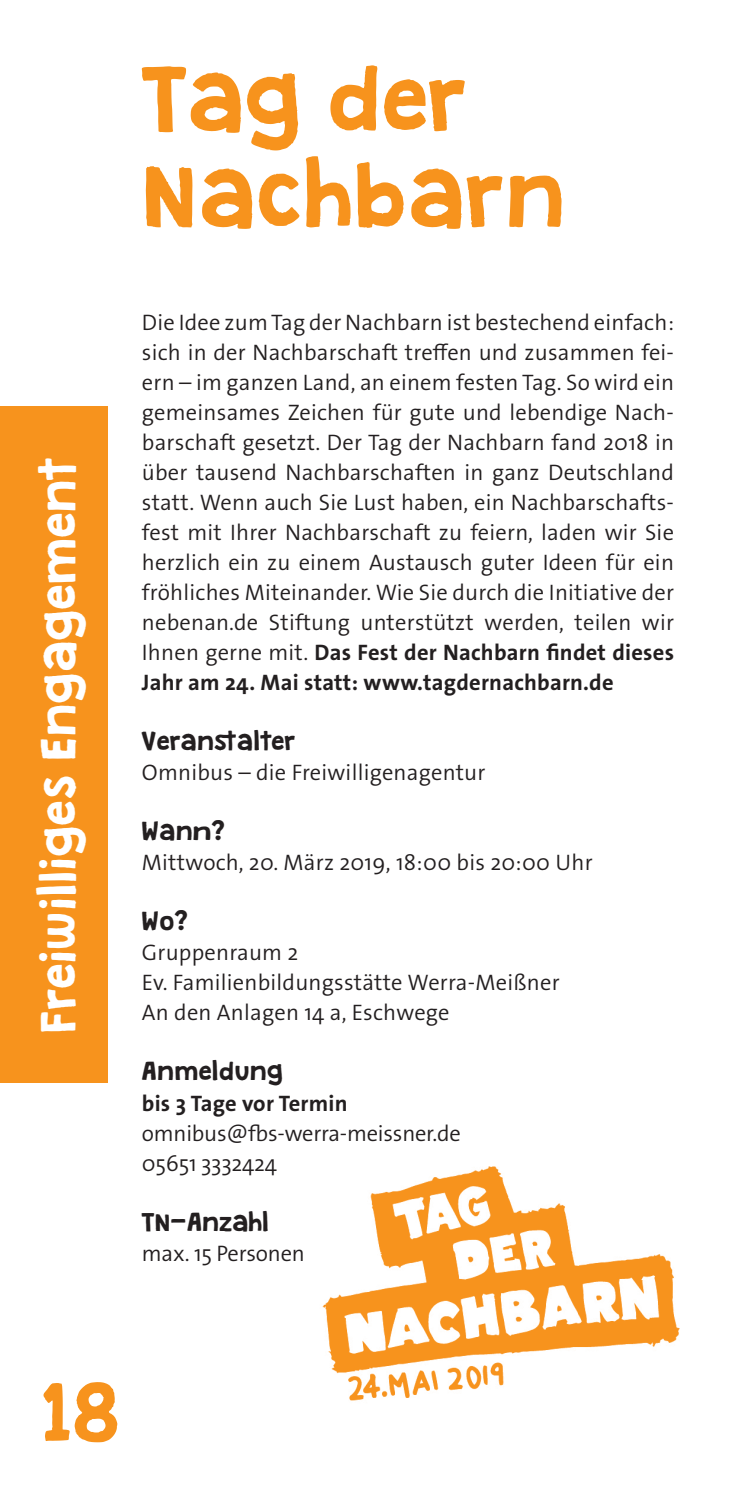
<style>
.page{position:relative;width:745px;height:1489px;background:#fff}
.page>*{position:absolute;margin:0;border:0;box-sizing:border-box;transform-origin:0 0}
.t1{font:80px/96px "Granstander Clean";color:#f7931d}
.t2{font:72.5px "Granstander Clean";color:#f7931d}
.t3{font:44px "Granstander Clean";color:#fff}
.t4{font:300 22.5px/30px "The Sans Os F";letter-spacing:.01em;color:#231f20;text-align:justify}
.t5{font:300 22.5px/30px "The Sans Os F";letter-spacing:-.01em;color:#231f20}
.t6{font:22.5px "Granstander Clean";letter-spacing:.01em;color:#231f20}
.t7{font:700 22.5px "The Sans Os F";letter-spacing:.01em;color:#231f20}
.t8{font:22.5px "Granstander Clean";letter-spacing:-.01em;color:#231f20}
.s1{font-weight:700}
</style>
<div class="page">
<div style="left:0;top:406px;width:107px;height:676px;background:#f7931d"></div>
<img style="left:322px;top:1166px;width:358px;height:235px">
<h3 class="t3" style="left:35px;top:1033px;width:579px;rotate:-90deg">Freiwilliges Engagement</h3>
<h1 class="t1" style="left:142px;top:55px;width:426px">Tag der<br>Nachbarn</h1>
<p class="t4" style="left:142px;top:308px;width:533px">Die Idee zum Tag der Nachbarn ist bestechend einfach: sich in der Nachbarschaft treffen und zusammen fei&shy;ern – im ganzen Land, an einem festen Tag. So wird ein gemeinsames Zeichen für gute und lebendige Nach&shy;barschaft gesetzt. Der Tag der Nachbarn fand 2018 in über tausend Nachbarschaften in ganz Deutschland statt. Wenn auch Sie Lust haben, ein Nachbarschafts&shy;fest mit Ihrer Nachbarschaft zu feiern, laden wir Sie herzlich ein zu einem Austausch guter Ideen für ein fröhliches Miteinander. Wie Sie durch die Initiative der nebenan.de Stiftung unterstützt werden, teilen wir Ihnen gerne mit. <span class="s1">Das Fest der Nachbarn findet dieses Jahr am 24. Mai statt: www.tagdernachbarn.de</span></p>
<p class="t6" style="left:142px;top:729px;width:155px">Veranstalter</p>
<p class="t4" style="left:142px;top:757px;width:345px">Omnibus – die Freiwilligenagentur</p>
<p class="t6" style="left:142px;top:819px;width:85px">Wann?</p>
<p class="t4" style="left:142px;top:847px;width:452px">Mittwoch, 20. März 2019, 18:00 bis 20:00 Uhr</p>
<p class="t6" style="left:142px;top:909px;width:48px">Wo?</p>
<p class="t4" style="left:142px;top:937px;width:419px;text-align:left">Gruppenraum 2<br>Ev. Familienbildungsstätte Werra-Meißner<br>An den Anlagen 14 a, Eschwege</p>
<p class="t6" style="left:142px;top:1059px;width:143px">Anmeldung</p>
<p class="t7" style="left:142px;top:1088px;width:207px">bis 3 Tage vor Termin</p>
<p class="t5" style="left:142px;top:1117px;width:320px">omnibus@fbs-werra-meissner.de<br>05651 3332424</p>
<p class="t8" style="left:142px;top:1209px;width:129px">TN-Anzahl</p>
<p class="t5" style="left:142px;top:1237px;width:164px">max. 15 Personen</p>
<h2 class="t2" style="left:43px;top:1373px;width:81px">18</h2>
</div>
